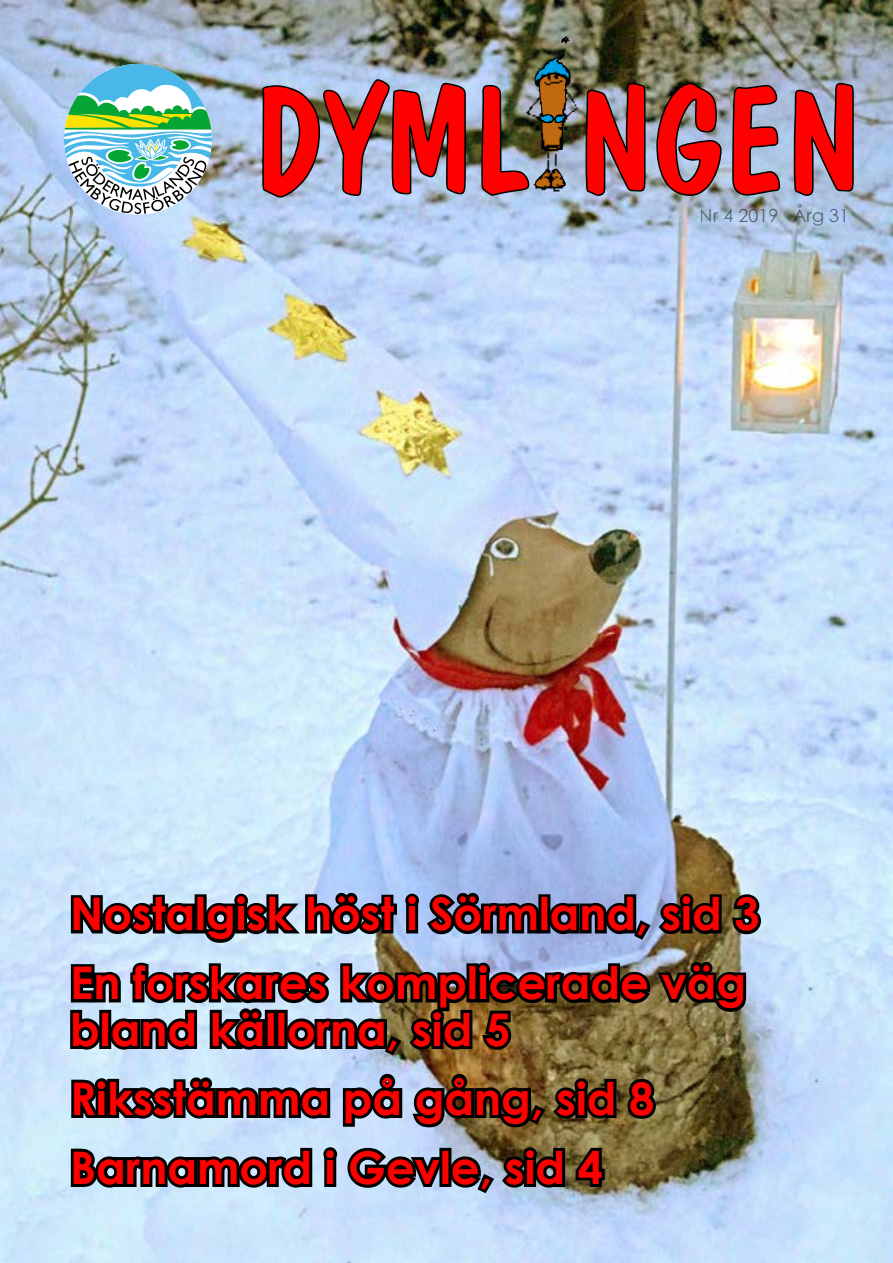
<style>
.page{position:relative;width:893px;height:1263px;background:#fff}
.page>*{position:absolute;margin:0;border:0;box-sizing:border-box;transform-origin:0 0}
.t1{font:150px "Dom Casual";letter-spacing:-.05em;color:#f00}
.t2{font:700 45px/69px "Century Gothic";color:#f00}
.t3{font:18px "Century Gothic";color:#000}
</style>
<div class="page">
<img style="left:0;top:0;width:893px;height:1263px">
<img style="left:260px;top:78px;width:207px;height:121px">
<img style="left:599px;top:81px;width:48px;height:116px">
<img style="left:655px;top:81px;width:68px;height:116px">
<svg style="left:731px;top:83px;width:51px;height:114px;background:#8797ac"></svg>
<svg style="left:792px;top:81px;width:63px;height:116px;background:#8495ac"></svg>
<svg style="left:63px;top:64px;width:149px;height:151px"></svg>
<img style="left:503px;top:23px;width:96px;height:179px">
<img style="left:476px;top:36px;width:94px;height:161px">
<svg style="left:68px;top:888px;width:697px;height:59px;background:#5d6774"></svg>
<img style="left:67px;top:957px;width:684px;height:102px">
<svg style="left:68px;top:1072px;width:265px;height:51px;background:#55606a"></svg>
<svg style="left:340px;top:1069px;width:321px;height:63px;background:#565042"></svg>
<svg style="left:68px;top:1141px;width:540px;height:56px;background:#636e75"></svg>
<h1 class="t1" style="left:251px;top:52px;width:617px">DYML NGEN</h1>
<p class="t3" style="left:700px;top:203px;width:151px">Nr 4 2019 Årg 31</p>
<p class="t2" style="left:70px;top:878px;width:691px">Nostalgisk höst i Sörmland, sid 3<br>En forskares komplicerade väg</p>
<p class="t2" style="left:70px;top:993px;width:586px">bland källorna, sid 5<br>Riksstämma på gång, sid 8<br>Barnamord i Gevle, sid 4</p>
</div>
